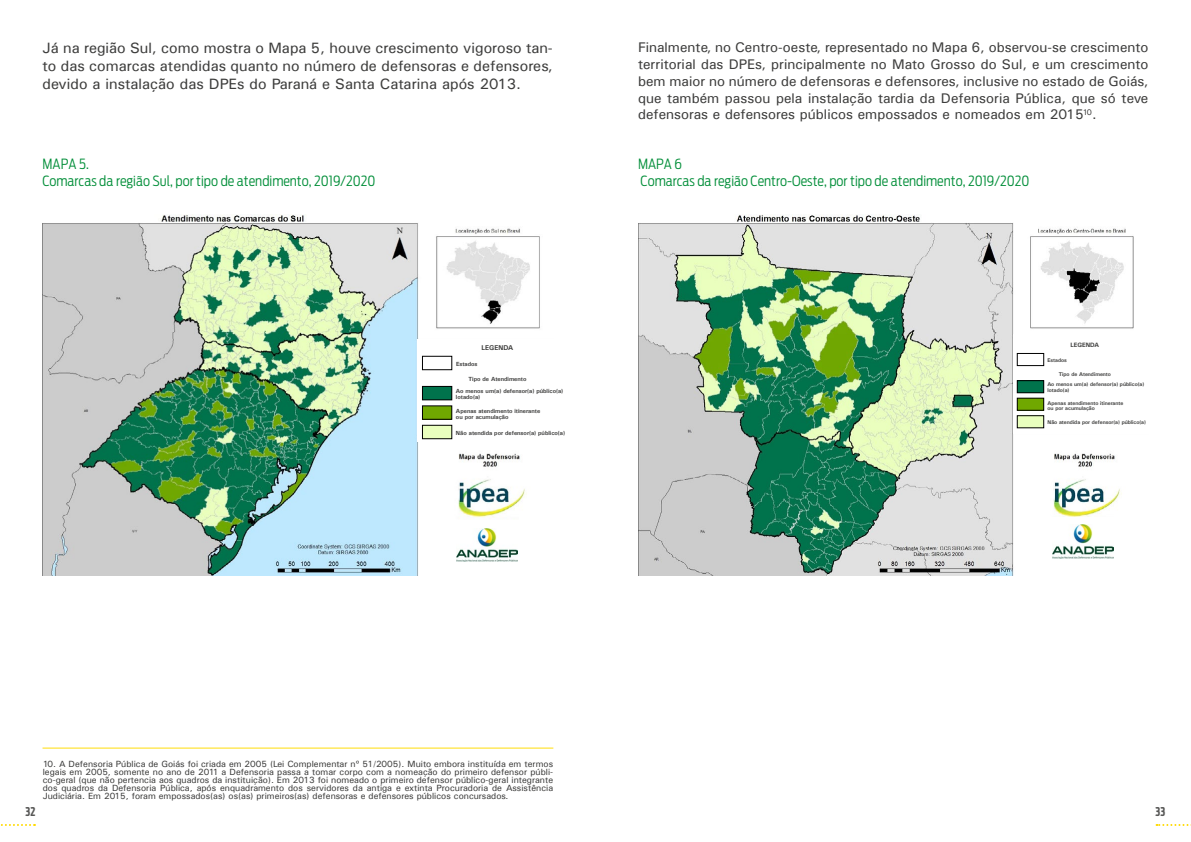
<style>
.page{position:relative;width:1191px;height:842px;background:#fff}
.page>*{position:absolute;margin:0;border:0;box-sizing:border-box;transform-origin:0 0}
.t1{font:15px/18px "Univers";color:#3d3d3c;text-align:justify}
.t2{font:14px/16.8px "Univers";color:#3d3d3c;text-align:justify}
.t3{font:300 14px/16.8px "Antenna Cond";color:#028e39}
.t4{font:700 12px "Antenna Extra Cond";color:#575756}
.t5{font:9px/8px "Univers";color:#3d3d3c;text-align:justify}
.t6{font:700 7px "Univers";color:#3d3d3c}
.t7{font:700 6.3px "Univers";color:#3d3d3c}
.t8{font:700 6px/11.9px "Univers";color:#3d3d3c}
.t9{font:700 5.4px/10.7px "Univers";color:#3d3d3c}
</style>
<div class="page">
<svg style="left:0;top:824px;width:35px;height:2px"></svg>
<svg style="left:1156px;top:824px;width:35px;height:2px"></svg>
<hr style="left:43px;top:748px;width:510px;height:1px;background:#ffdd09">
<img style="left:43px;top:214px;width:497px;height:362px">
<div style="left:454px;top:520px;width:69px;height:48px;background:#fff"></div>
<img style="left:456px;top:528px;width:62px;height:33px">
<img style="left:638px;top:214px;width:496px;height:362px">
<div style="left:1049px;top:517px;width:69px;height:48px;background:#fff"></div>
<img style="left:1052px;top:525px;width:61px;height:33px">
<div style="left:1012px;top:334px;width:140px;height:100px;background:#fff"></div>
<div style="left:1017px;top:353px;width:26px;height:13px;border:1px solid #000"></div>
<div style="left:1017px;top:381px;width:26px;height:12px;background:#00734c"></div>
<div style="left:1017px;top:380px;width:26px;height:13px;border:1px solid #000"></div>
<div style="left:1017px;top:398px;width:26px;height:12px;background:#70a800"></div>
<div style="left:1017px;top:398px;width:26px;height:12px;border:1px solid #000"></div>
<div style="left:1017px;top:416px;width:26px;height:12px;background:#e9ffbe"></div>
<div style="left:417px;top:339px;width:155px;height:103px;background:#fff"></div>
<div style="left:422px;top:356px;width:30px;height:14px;border:1px solid #000"></div>
<div style="left:422px;top:386px;width:30px;height:14px;background:#00734c"></div>
<div style="left:422px;top:386px;width:30px;height:14px;border:1px solid #000"></div>
<div style="left:422px;top:406px;width:30px;height:13px;background:#70a800"></div>
<div style="left:422px;top:406px;width:30px;height:13px;border:1px solid #000"></div>
<div style="left:422px;top:425px;width:30px;height:14px;background:#e9ffbe"></div>
<div style="left:422px;top:425px;width:30px;height:14px;border:1px solid #000"></div>
<h1 class="t1" style="left:43px;top:38px;width:512px">Já na região Sul, como mostra o Mapa 5, houve crescimento vigoroso tan&shy;to das comarcas atendidas quanto no número de defensoras e defensores, devido a instalação das DPEs do Paraná e Santa Catarina após 2013.</h1>
<h2 class="t3" style="left:43px;top:156px;width:334px">MAPA 5.<br>Comarcas da região Sul, por tipo de atendimento, 2019/2020</h2>
<p class="t6" style="left:481px;top:343px;width:33px">LEGENDA</p>
<p class="t8" style="left:456px;top:373px;width:109px;text-indent:13px">Tipo de Atendimento<br>Ao menos um(a) defensor(a) público(a)</p>
<p class="t8" style="left:456px;top:391px;width:26px">lotado(a)</p>
<p class="t8" style="left:456px;top:426px;width:111px">Não atendida por defensor(a) público(a)</p>
<p class="t8" style="left:456px;top:358px;width:23px">Estados</p>
<p class="t8" style="left:456px;top:408px;width:86px;line-height:6px">Apenas atendimento itinerante ou por acumulação</p>
<p class="t2" style="left:638px;top:39px;width:512px">Finalmente, no Centro-oeste, representado no Mapa 6, observou-se crescimento territorial das DPEs, principalmente no Mato Grosso do Sul, e um crescimento bem maior no número de defensoras e defensores, inclusive no estado de Goiás, que também passou pela instalação tardia da Defensoria Pública, que só teve defensoras e defensores públicos empossados e nomeados em 2015<sup>10</sup>.</p>
<h2 class="t3" style="left:638px;top:156px;width:393px">MAPA 6<br>Comarcas da região Centro-Oeste, por tipo de atendimento, 2019/2020</h2>
<p class="t7" style="left:1070px;top:341px;width:30px">LEGENDA</p>
<p class="t9" style="left:1047px;top:368px;width:98px;text-indent:11px">Tipo de Atendimento<br>Ao menos um(a) defensor(a) público(a)</p>
<p class="t9" style="left:1047px;top:384px;width:23px">lotado(a)</p>
<p class="t9" style="left:1047px;top:417px;width:100px">Não atendida por defensor(a) público(a)</p>
<p class="t9" style="left:1047px;top:355px;width:21px">Estados</p>
<p class="t9" style="left:1047px;top:400px;width:77px;line-height:5.4px">Apenas atendimento itinerante ou por acumulação</p>
<p class="t5" style="left:43px;top:760px;width:512px">10. A Defensoria Pública de Goiás foi criada em 2005 (Lei Complementar nº 51/2005). Muito embora instituída em termos legais em 2005, somente no ano de 2011 a Defensoria passa a tomar corpo com a nomeação do primeiro defensor públi&shy;co-geral (que não pertencia aos quadros da instituição). Em 2013 foi nomeado o primeiro defensor público-geral integrante dos quadros da Defensoria Pública, após enquadramento dos servidores da antiga e extinta Procuradoria de Assistência Judiciária. Em 2015, foram empossados(as) os(as) primeiros(as) defensoras e defensores públicos concursados.</p>
<h3 class="t4" style="left:26px;top:805px;width:11px">32</h3>
<h3 class="t4" style="left:1155px;top:805px;width:11px">33</h3>
</div>
